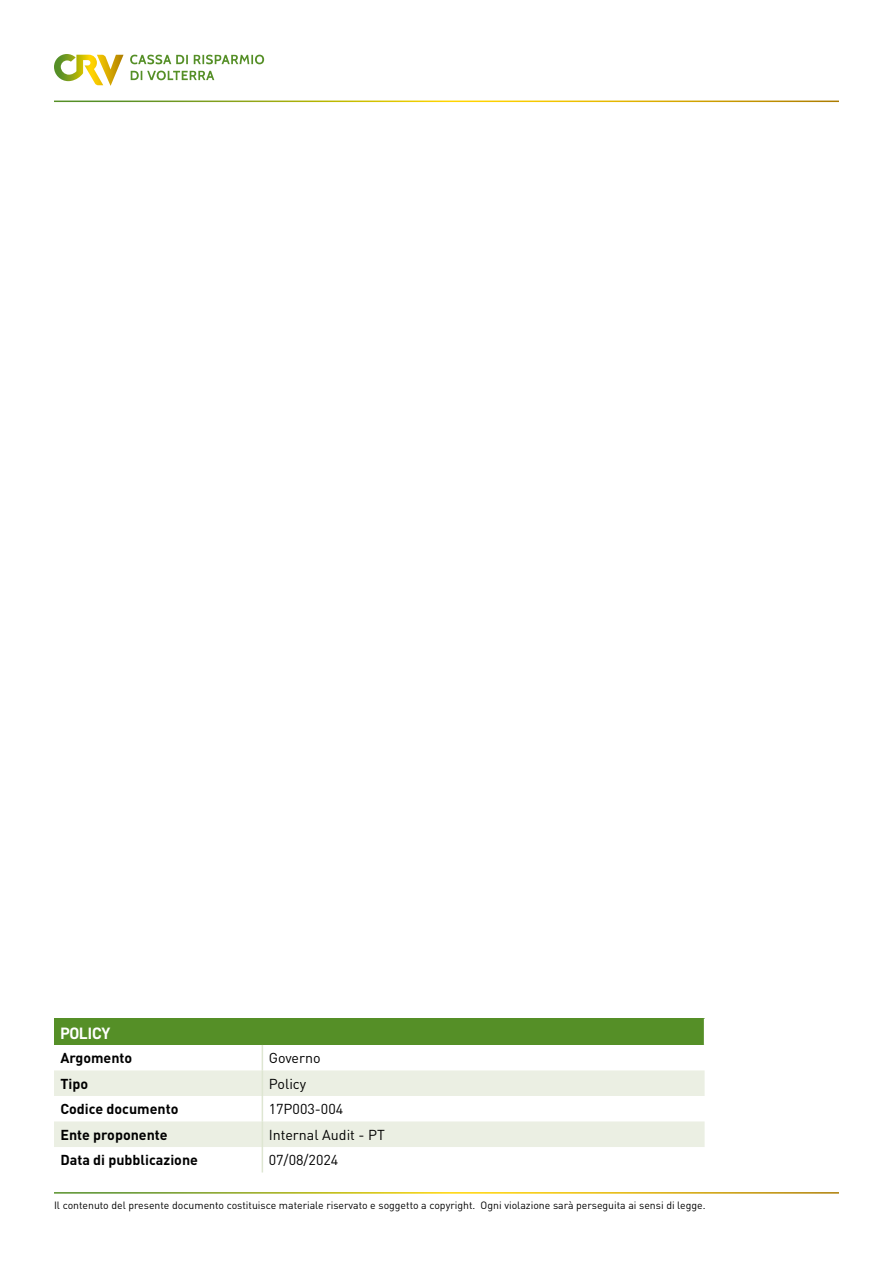
<style>
.page{position:relative;width:893px;height:1263px;background:#fff}
.page>*{position:absolute;margin:0;border:0;box-sizing:border-box;transform-origin:0 0}
.t1{font:16.5px "D DIN PRO Bold";letter-spacing:-.01em;color:#fff}
.t2{font:700 14.25px "DIN Pro";color:#000}
.t3{font:14.25px "DIN Pro";color:#000}
.t4{font:10.5px "DIN Pro";color:#000}
</style>
<div class="page">
<svg style="left:54px;top:54px;width:70px;height:32px"></svg>
<svg style="left:130px;top:55px;width:134px;height:25px"></svg>
<div style="left:54px;top:1018px;width:651px;height:27px;background:#558f27"></div>
<svg style="left:54px;top:1070px;width:651px;height:77px;fill:#ebefe3"></svg>
<svg style="left:704px;top:1018px;width:1px;height:27px"></svg>
<svg style="left:262px;top:1045px;width:1px;height:127px"></svg>
<h1 class="t1" style="left:60px;top:1024px;width:51px">POLICY</h1>
<h2 class="t2" style="left:60px;top:1048px;width:73px">Argomento</h2>
<h2 class="t3" style="left:269px;top:1048px;width:54px">Governo</h2>
<h2 class="t2" style="left:60px;top:1074px;width:29px">Tipo</h2>
<h2 class="t3" style="left:269px;top:1074px;width:39px">Policy</h2>
<h2 class="t2" style="left:60px;top:1099px;width:120px">Codice documento</h2>
<h2 class="t3" style="left:269px;top:1099px;width:76px">17P003-004</h2>
<h2 class="t2" style="left:60px;top:1125px;width:109px">Ente proponente</h2>
<h2 class="t3" style="left:269px;top:1125px;width:118px">Internal Audit - PT</h2>
<h2 class="t2" style="left:60px;top:1150px;width:139px">Data di pubblicazione</h2>
<h2 class="t3" style="left:269px;top:1150px;width:71px">07/08/2024</h2>
<p class="t4" style="left:54px;top:1198px;width:653px">Il contenuto del presente documento costituisce materiale riservato e soggetto a copyright. Ogni violazione sarà perseguita ai sensi di legge.</p>
</div>
